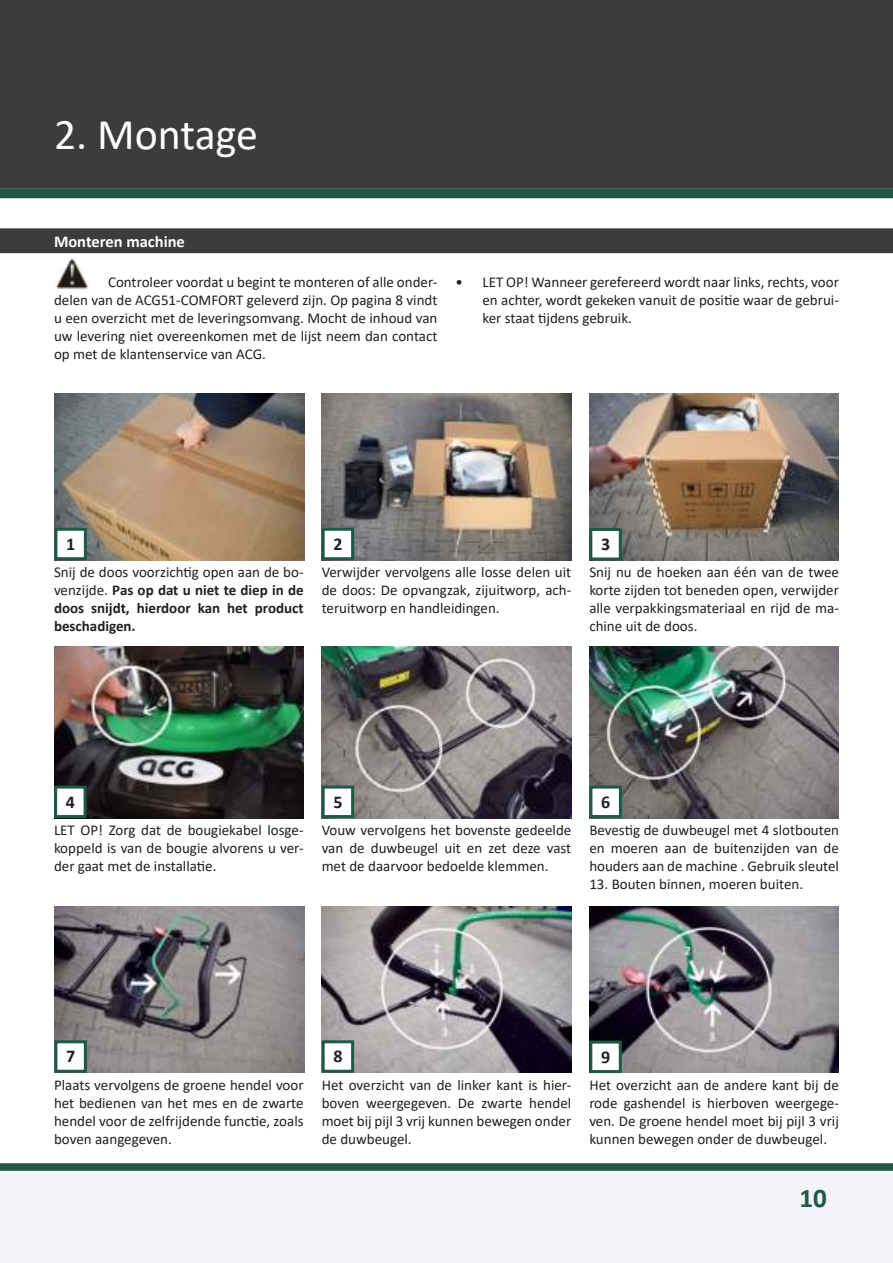
<style>
.page{position:relative;width:893px;height:1263px;background:#fff}
.page>*{position:absolute;margin:0;border:0;box-sizing:border-box;transform-origin:0 0}
.t1{font:43.95px "Calibri";letter-spacing:-.005em;color:#fff}
.t2{font:700 27px "Calibri";color:#1e5945}
.t3{font:700 18px "Calibri";color:#231f20}
.t4{font:700 16.5px "Calibri";color:#fff}
.t5{font:15px/18px "Calibri";color:#231f20;text-align:justify}
.t6{font:700 15px/18px "Calibri";color:#231f20;text-align:justify}
.s1{font-weight:400}
</style>
<div class="page">
<svg style="left:0;top:1163px;width:893px;height:100px"></svg>
<div style="left:0;top:0;width:893px;height:189px;background:#3c3c3b"></div>
<div style="left:0;top:189px;width:893px;height:9px;background:#1e5945"></div>
<div style="left:1px;top:229px;width:891px;height:23px;background:#3c3c3b"></div>
<div style="left:0;top:228px;width:893px;height:25px;border:2px solid #3c3c3b"></div>
<img style="left:54px;top:394px;width:250px;height:166px">
<img style="left:322px;top:394px;width:250px;height:166px">
<img style="left:589px;top:394px;width:250px;height:166px">
<div style="left:56px;top:529px;width:29px;height:30px;background:#fff"></div>
<div style="left:54px;top:528px;width:33px;height:32px;border:3px solid #1e5945"></div>
<div style="left:323px;top:529px;width:30px;height:30px;background:#fff"></div>
<div style="left:322px;top:528px;width:32px;height:32px;border:3px solid #1e5945"></div>
<div style="left:591px;top:529px;width:29px;height:30px;background:#fff"></div>
<div style="left:589px;top:528px;width:33px;height:32px;border:3px solid #1e5945"></div>
<img style="left:54px;top:647px;width:249px;height:171px">
<img style="left:322px;top:647px;width:249px;height:171px">
<img style="left:589px;top:647px;width:250px;height:171px">
<div style="left:56px;top:787px;width:29px;height:29px;background:#fff"></div>
<div style="left:54px;top:785px;width:33px;height:33px;border:3px solid #1e5945"></div>
<div style="left:323px;top:787px;width:30px;height:29px;background:#fff"></div>
<div style="left:322px;top:785px;width:32px;height:33px;border:3px solid #1e5945"></div>
<div style="left:591px;top:787px;width:29px;height:29px;background:#fff"></div>
<div style="left:589px;top:785px;width:33px;height:33px;border:3px solid #1e5945"></div>
<img style="left:54px;top:906px;width:250px;height:167px">
<img style="left:322px;top:906px;width:250px;height:167px">
<img style="left:589px;top:906px;width:250px;height:167px">
<div style="left:56px;top:1042px;width:29px;height:29px;background:#fff"></div>
<div style="left:54px;top:1040px;width:33px;height:33px;border:3px solid #1e5945"></div>
<div style="left:323px;top:1042px;width:30px;height:29px;background:#fff"></div>
<div style="left:322px;top:1040px;width:32px;height:33px;border:3px solid #1e5945"></div>
<div style="left:591px;top:1042px;width:29px;height:29px;background:#fff"></div>
<div style="left:589px;top:1040px;width:33px;height:33px;border:3px solid #1e5945"></div>
<svg style="left:892px;top:228px;width:1px;height:25px"></svg>
<img style="left:56px;top:258px;width:33px;height:31px">
<h1 class="t1" style="left:54px;top:117px;width:205px">2. Montage</h1>
<p class="t4" style="left:54px;top:235px;width:132px">Monteren machine</p>
<p class="t5" style="left:54px;top:274px;width:385px;text-indent:54px">Controleer voordat u begint te monteren of alle onder&shy;delen van de ACG51-COMFORT geleverd zijn. Op pagina 8 vindt u een overzicht met de leveringsomvang. Mocht de inhoud van uw levering niet overeenkomen met de lijst neem dan contact op met de klantenservice van ACG.</p>
<p class="t5" style="left:482px;top:274px;width:358px;text-indent:-27px">• LET OP! Wanneer gerefereerd wordt naar links, rechts, voor en achter, wordt gekeken vanuit de positie waar de gebrui&shy;ker staat tijdens gebruik.</p>
<p class="t3" style="left:66px;top:537px;width:11px">1</p>
<p class="t3" style="left:333px;top:537px;width:11px">2</p>
<p class="t3" style="left:601px;top:537px;width:11px">3</p>
<p class="t6" style="left:54px;top:563px;width:251px"><span class="s1">Snij de doos voorzichtig open aan de bo&shy;venzijde.</span> Pas op dat u niet te diep in de doos snijdt, hierdoor kan het product beschadigen.</p>
<p class="t5" style="left:322px;top:564px;width:251px">Verwijder vervolgens alle losse delen uit de doos: De opvangzak, zijuitworp, ach&shy;teruitworp en handleidingen.</p>
<p class="t5" style="left:589px;top:564px;width:251px">Snij nu de hoeken aan één van de twee korte zijden tot beneden open, verwijder alle verpakkingsmateriaal en rijd de ma&shy;chine uit de doos.</p>
<p class="t3" style="left:66px;top:795px;width:11px">4</p>
<p class="t3" style="left:333px;top:795px;width:11px">5</p>
<p class="t3" style="left:601px;top:795px;width:11px">6</p>
<p class="t5" style="left:54px;top:821px;width:251px">LET OP! Zorg dat de bougiekabel losge&shy;koppeld is van de bougie alvorens u ver&shy;der gaat met de installatie.</p>
<p class="t5" style="left:322px;top:821px;width:251px">Vouw vervolgens het bovenste gedeelde van de duwbeugel uit en zet deze vast met de daarvoor bedoelde klemmen.</p>
<p class="t5" style="left:589px;top:820px;width:251px">Bevestig de duwbeugel met 4 slotbouten en moeren aan de buitenzijden van de houders aan de machine . Gebruik sleutel</p>
<p class="t5" style="left:589px;top:875px;width:215px">13. Bouten binnen, moeren buiten.</p>
<p class="t3" style="left:66px;top:1050px;width:11px">7</p>
<p class="t3" style="left:333px;top:1050px;width:11px">8</p>
<p class="t3" style="left:601px;top:1050px;width:11px">9</p>
<p class="t5" style="left:54px;top:1077px;width:251px">Plaats vervolgens de groene hendel voor het bedienen van het mes en de zwarte hendel voor de zelfrijdende functie, zoals boven aangegeven.</p>
<p class="t5" style="left:322px;top:1077px;width:251px">Het overzicht van de linker kant is hier&shy;boven weergegeven. De zwarte hendel moet bij pijl 3 vrij kunnen bewegen onder de duwbeugel.</p>
<p class="t5" style="left:589px;top:1077px;width:251px">Het overzicht aan de andere kant bij de rode gashendel is hierboven weergege&shy;ven. De groene hendel moet bij pijl 3 vrij kunnen bewegen onder de duwbeugel.</p>
<h2 class="t2" style="left:799px;top:1188px;width:29px">10</h2>
</div>
